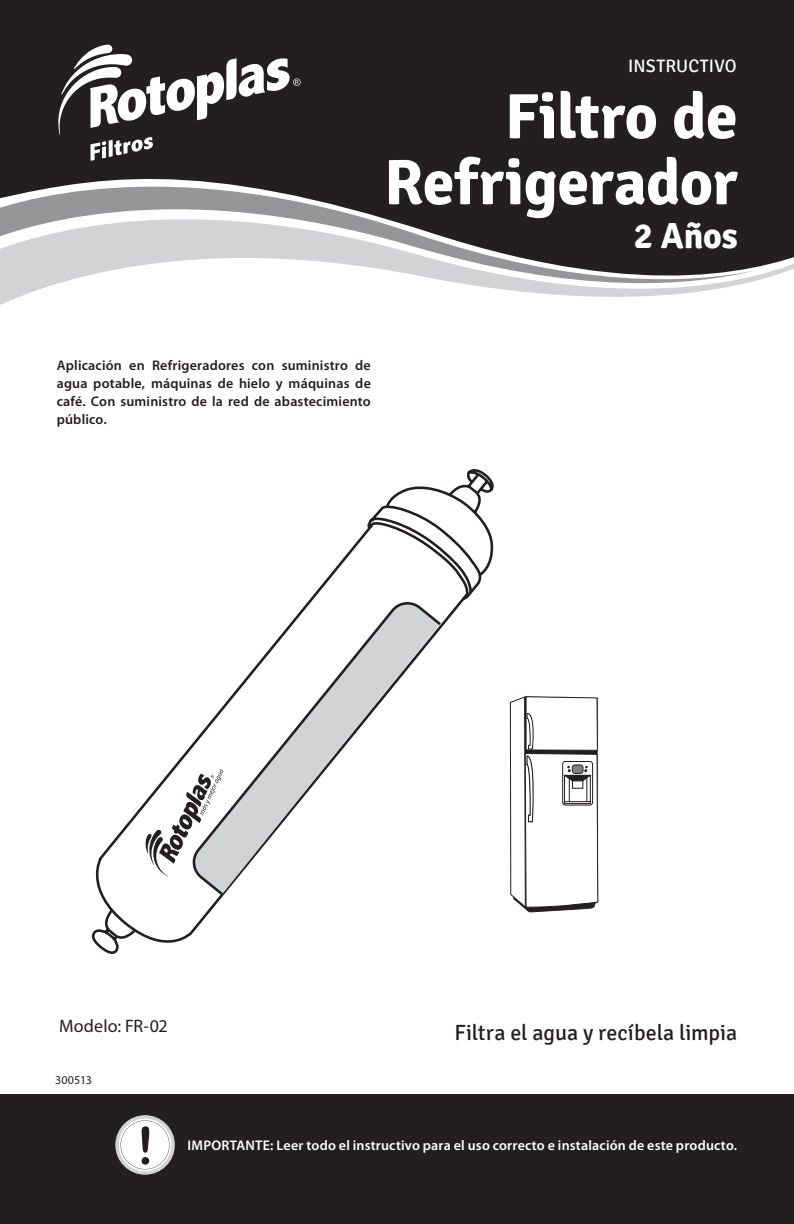
<style>
.page{position:relative;width:794px;height:1224px;background:#fff}
.page>*{position:absolute;margin:0;border:0;box-sizing:border-box;transform-origin:0 0}
.t1{font:700 64px/66px "Signika";letter-spacing:-.01em;color:#fff;text-align:right}
.t2{font:700 36px "Signika";color:#fff}
.t3{font:22px "Signika";letter-spacing:-.005em;color:#231f20}
.t4{font:18px "Myriad Pro";letter-spacing:.005em;color:#231f20}
.t5{font:18px "Signika";letter-spacing:.01em;color:#fff}
.t6{font:600 14px/18px "Myriad Pro";letter-spacing:.015em;color:#231f20;text-align:justify}
.t7{font:600 14px "Myriad Pro";letter-spacing:.015em;color:#fff}
.t8{font:12px "Myriad Pro";letter-spacing:.01em;color:#231f20}
</style>
<div class="page">
<div style="left:0;top:1094px;width:794px;height:130px;background:#231f20"></div>
<div style="left:0;top:0;width:794px;height:182px;background:#231f20"></div>
<svg style="left:0;top:182px;width:794px;height:123px"></svg>
<svg style="left:0;top:150px;width:756px;height:145px"></svg>
<svg style="left:91px;top:469px;width:403px;height:485px"></svg>
<svg style="left:145px;top:769px;width:44px;height:107px"></svg>
<svg style="left:189px;top:599px;width:255px;height:299px"></svg>
<svg style="left:58px;top:45px;width:242px;height:116px"></svg>
<svg style="left:115px;top:1115px;width:60px;height:60px"></svg>
<svg style="left:119px;top:1119px;width:52px;height:52px"></svg>
<svg style="left:121px;top:1120px;width:49px;height:49px;background:#d9d9d9"></svg>
<svg style="left:509px;top:696px;width:90px;height:217px"></svg>
<p class="t5" style="left:628px;top:56px;width:110px">INSTRUCTIVO</p>
<h1 class="t1" style="left:384px;top:84px;width:355px">Filtro de<br>Refrigerador</h1>
<h2 class="t2" style="left:634px;top:214px;width:105px">2 Años</h2>
<p class="t6" style="left:57px;top:356px;width:316px">Aplicación en Refrigeradores con suministro de agua potable, máquinas de hielo y máquinas de café. Con suministro de la red de abastecimiento público.</p>
<p class="t4" style="left:59px;top:1014px;width:110px">Modelo: FR-02</p>
<p class="t8" style="left:55px;top:1073px;width:38px">300513</p>
<h3 class="t3" style="left:454px;top:1020px;width:284px">Filtra el agua y recíbela limpia</h3>
<p class="t7" style="left:187px;top:1138px;width:551px">IMPORTANTE: Leer todo el instructivo para el uso correcto e instalación de este producto.</p>
</div>
